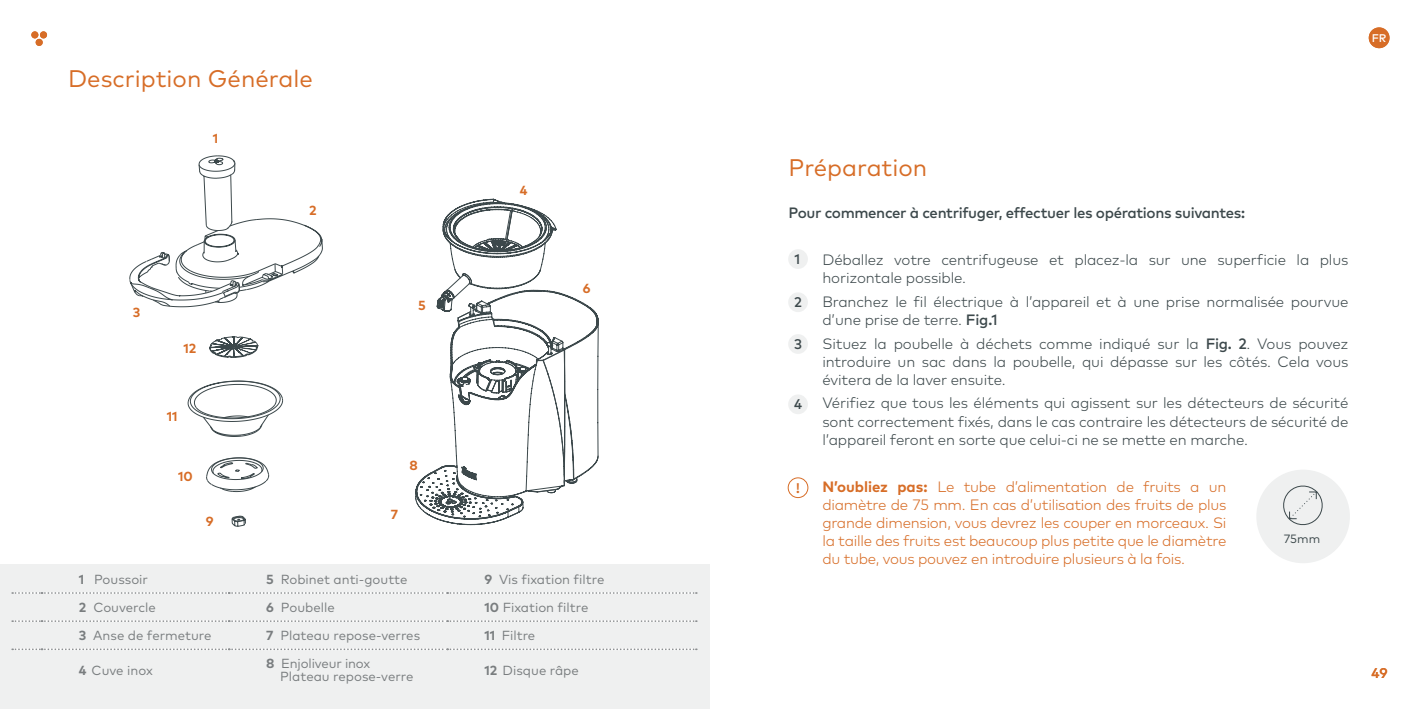
<style>
.page{position:relative;width:1418px;height:709px;background:#fff}
.page>*{position:absolute;margin:0;border:0;box-sizing:border-box;transform-origin:0 0}
.t1{font:24px "Mark Pro";color:#d76d27}
.t2{font:300 15px/18px "Mark Pro";letter-spacing:-.01em;color:#3c484b}
.t3{font:300 15px/18px "Mark Pro";letter-spacing:-.02em;color:#d76d27;text-align:justify}
.t4{font:500 15px "Mark Pro";letter-spacing:-.025em;color:#3c484b}
.t5{font:500 14px "Mark Pro";color:#3c484b}
.t6{font:500 14px "Mark Pro";color:#d76d27}
.t7{font:13.2px/13.2px "Mark Pro";color:#797d7f}
.t8{font:700 13.2px "Mark Pro";color:#d76d27}
.t9{font:12px "Mark Pro";color:#3c484b}
.t10{font:500 11.2px "Mark Pro";color:#fff}
.s1{font-weight:700}
.s2{font-weight:500}
</style>
<div class="page">
<svg style="left:31px;top:31px;width:16px;height:15px"></svg>
<div style="left:1368px;top:27px;width:21px;height:21px;background:#d76d27;border-radius:50%"></div>
<div style="left:788px;top:249px;width:20px;height:20px;background:#eff0f0;border-radius:50%"></div>
<div style="left:788px;top:292px;width:20px;height:20px;background:#eff0f0;border-radius:50%"></div>
<div style="left:788px;top:334px;width:20px;height:20px;background:#eff0f0;border-radius:50%"></div>
<div style="left:788px;top:394px;width:20px;height:20px;background:#eff0f0;border-radius:50%"></div>
<div style="left:787px;top:477px;width:21px;height:21px;border:1px solid #d76d27;border-radius:50%"></div>
<div style="left:1256px;top:469px;width:93px;height:94px;background:#eff0f0;border-radius:50%"></div>
<svg style="left:1283px;top:485px;width:40px;height:41px"></svg>
<div style="left:0;top:565px;width:709px;height:144px;background:#eff0f0"></div>
<svg style="left:12px;top:592px;width:685px;height:2px"></svg>
<svg style="left:12px;top:620px;width:685px;height:2px"></svg>
<svg style="left:12px;top:648px;width:685px;height:2px"></svg>
<svg style="left:129px;top:155px;width:194px;height:152px"></svg>
<svg style="left:187px;top:336px;width:96px;height:191px"></svg>
<svg style="left:415px;top:198px;width:184px;height:327px"></svg>
<h1 class="t1" style="left:68px;top:61px;width:246px">Description Générale</h1>
<p class="t8" style="left:213px;top:128px;width:7px">1</p>
<p class="t8" style="left:133px;top:302px;width:9px">3</p>
<p class="t8" style="left:183px;top:338px;width:14px">12</p>
<p class="t8" style="left:167px;top:406px;width:12px">11</p>
<p class="t8" style="left:178px;top:466px;width:16px">10</p>
<p class="t8" style="left:206px;top:511px;width:9px">9</p>
<p class="t8" style="left:309px;top:200px;width:9px">2</p>
<p class="t8" style="left:418px;top:295px;width:9px">5</p>
<p class="t8" style="left:409px;top:455px;width:10px">8</p>
<p class="t8" style="left:391px;top:504px;width:9px">7</p>
<p class="t8" style="left:519px;top:181px;width:9px">4</p>
<p class="t8" style="left:582px;top:278px;width:9px">6</p>
<p class="t7" style="left:79px;top:571px;width:71px"><span class="s1">1</span> Poussoir</p>
<p class="t7" style="left:266px;top:571px;width:143px"><span class="s1">5</span> Robinet anti-goutte</p>
<p class="t7" style="left:484px;top:571px;width:121px"><span class="s1">9</span> Vis fixation filtre</p>
<p class="t7" style="left:79px;top:600px;width:78px"><span class="s1">2</span> Couvercle</p>
<p class="t7" style="left:266px;top:600px;width:70px"><span class="s1">6</span> Poubelle</p>
<p class="t7" style="left:484px;top:600px;width:105px"><span class="s1">10</span> Fixation filtre</p>
<p class="t7" style="left:79px;top:628px;width:134px"><span class="s1">3</span> Anse de fermeture</p>
<p class="t7" style="left:266px;top:628px;width:156px"><span class="s1">7</span> Plateau repose-verres</p>
<p class="t7" style="left:484px;top:628px;width:52px"><span class="s1">11</span> Filtre</p>
<p class="t7" style="left:79px;top:662px;width:75px"><span class="s1">4</span> Cuve inox</p>
<p class="t7" style="left:280px;top:655px;width:135px;text-indent:-14px"><span class="s1">8</span> Enjoliveur inox<br>Plateau repose-verre</p>
<p class="t7" style="left:484px;top:662px;width:96px"><span class="s1">12</span> Disque râpe</p>
<p class="t10" style="left:1371px;top:30px;width:17px">ES</p>
<p class="t10" style="left:1371px;top:30px;width:16px">FR</p>
<h1 class="t1" style="left:788px;top:150px;width:140px">Préparation</h1>
<p class="t4" style="left:788px;top:201px;width:458px">Pour commencer à centrifuger, effectuer les opérations suivantes:</p>
<p class="t2" style="left:822px;top:250px;width:527px">Déballez votre centrifugeuse et placez-la sur une superficie la plus horizontale possible.</p>
<p class="t2" style="left:822px;top:291px;width:527px">Branchez le fil électrique à l’appareil et à une prise normalisée pourvue d’une prise de terre. <span class="s2">Fig.1</span></p>
<p class="t2" style="left:822px;top:333px;width:527px;text-align:justify">Situez la poubelle à déchets comme indiqué sur la <span class="s2">Fig. 2</span>. Vous pouvez introduire un sac dans la poubelle, qui dépasse sur les côtés. Cela vous évitera de la laver ensuite.</p>
<p class="t2" style="left:822px;top:393px;width:527px;text-align:justify">Vérifiez que tous les éléments qui agissent sur les détecteurs de sécurité sont correctement fixés, dans le cas contraire les détecteurs de sécurité de l’appareil feront en sorte que celui-ci ne se mette en marche.</p>
<p class="t3" style="left:822px;top:476px;width:405px"><span class="s1">N’oubliez pas:</span> Le tube d’alimentation de fruits a un diamètre de 75 mm. En cas d’utilisation des fruits de plus grande dimension, vous devrez les couper en morceaux. Si la taille des fruits est beaucoup plus petite que le diamètre du tube, vous pouvez en introduire plusieurs à la fois.</p>
<p class="t5" style="left:794px;top:248px;width:7px">1</p>
<p class="t5" style="left:794px;top:291px;width:9px">2</p>
<p class="t5" style="left:794px;top:333px;width:9px">3</p>
<p class="t5" style="left:794px;top:393px;width:10px">4</p>
<p class="t6" style="left:796px;top:477px;width:5px">!</p>
<p class="t9" style="left:1283px;top:530px;width:38px">75mm</p>
<p class="t6" style="left:1371px;top:662px;width:18px">49</p>
</div>
